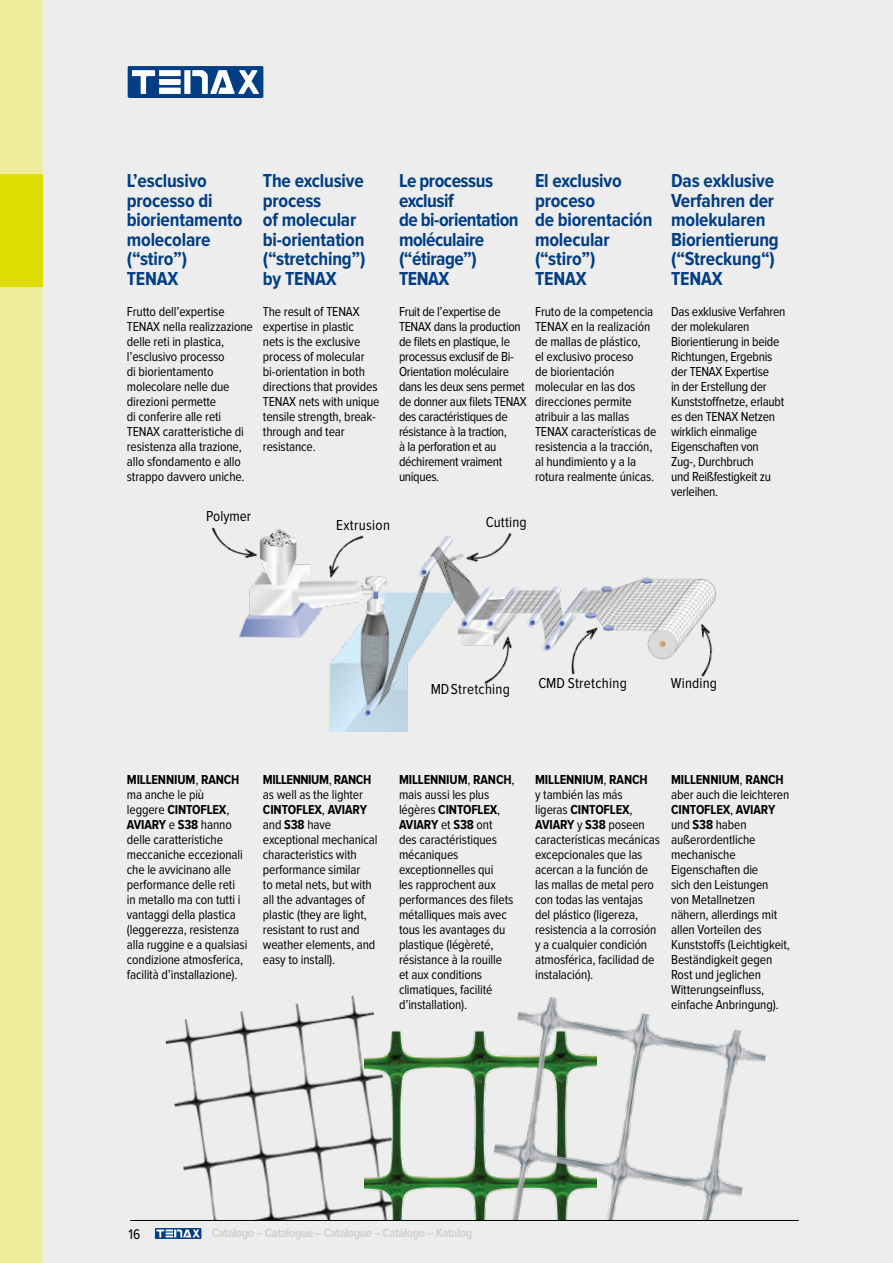
<style>
.page{position:relative;width:893px;height:1263px;background:#ededed}
.page>*{position:absolute;margin:0;border:0;box-sizing:border-box;transform-origin:0 0}
.t1{font:700 19.5px/19.5px "Proxima Nova Cond";letter-spacing:-.01em;color:#023e84}
.t2{font:15px "Proxima Nova Cond";letter-spacing:.02em;color:#000}
.t3{font:15px "Proxima Nova Cond";color:#000}
.t4{font:14.55px "Proxima Nova Cond";color:#000}
.t5{font:13.5px/15px "Proxima Nova Cond";letter-spacing:-.01em;color:#000}
.t6{font:700 12.75px "Proxima Nova Cond";letter-spacing:-.03em;color:#d2d2d2}
.s1{font-weight:700}
</style>
<div class="page">
<img style="left:165px;top:995px;width:209px;height:225px">
<img style="left:364px;top:1018px;width:110px;height:202px">
<img style="left:474px;top:997px;width:292px;height:223px">
<img style="left:127px;top:66px;width:137px;height:32px">
<hr style="left:130px;top:1220px;width:669px;height:1px;background:#000">
<div style="left:0;top:0;width:43px;height:1263px;background:#efed9b"></div>
<div style="left:0;top:174px;width:43px;height:112px;background:#dedc00"></div>
<img style="left:154px;top:1228px;width:48px;height:11px">
<img style="left:239px;top:529px;width:477px;height:202px">
<img style="left:211px;top:527px;width:54px;height:37px">
<img style="left:311px;top:531px;width:54px;height:48px">
<img style="left:462px;top:529px;width:52px;height:41px">
<img style="left:556px;top:626px;width:55px;height:53px">
<img style="left:463px;top:634px;width:56px;height:53px">
<img style="left:680px;top:622px;width:36px;height:57px">
<h1 class="t1" style="left:127px;top:172px;width:117px">L’esclusivo processo di biorientamento molecolare (“stiro”)<br>TENAX</h1>
<p class="t5" style="left:127px;top:304px;width:128px">Frutto dell’expertise<br>TENAX nella realizzazione delle reti in plastica, l’esclusivo processo<br>di biorientamento molecolare nelle due direzioni permette<br>di conferire alle reti<br>TENAX caratteristiche di resistenza alla trazione, allo sfondamento e allo strappo davvero uniche.</p>
<h1 class="t1" style="left:263px;top:172px;width:104px">The exclusive process<br>of molecular bi-orientation (“stretching”) by TENAX</h1>
<p class="t5" style="left:263px;top:304px;width:118px">The result of TENAX expertise in plastic<br>nets is the exclusive process of molecular bi-orientation in both directions that provides<br>TENAX nets with unique tensile strength, break&shy;through and tear resistance.</p>
<h1 class="t1" style="left:399px;top:172px;width:121px">Le processus exclusif<br>de bi-orientation moléculaire (“étirage”)<br>TENAX</h1>
<p class="t5" style="left:399px;top:304px;width:129px">Fruit de l’expertise de<br>TENAX dans la production de filets en plastique, le processus exclusif de Bi-<br>Orientation moléculaire dans les deux sens permet de donner aux filets TENAX des caractéristiques de résistance à la traction,<br>à la perforation et au déchirement vraiment uniques.</p>
<h1 class="t1" style="left:535px;top:172px;width:119px">El exclusivo proceso<br>de biorentación molecular (“stiro”)<br>TENAX</h1>
<p class="t5" style="left:535px;top:304px;width:123px">Fruto de la competencia<br>TENAX en la realización de mallas de plástico,<br>el exclusivo proceso<br>de biorientación molecular en las dos direcciones permite atribuir a las mallas<br>TENAX características de resistencia a la tracción, al hundimiento y a la rotura realmente únicas.</p>
<p class="t3" style="left:206px;top:508px;width:47px">Polymer</p>
<p class="t2" style="left:336px;top:517px;width:55px">Extrusion</p>
<p class="t2" style="left:486px;top:513px;width:43px">Cutting</p>
<h1 class="t1" style="left:671px;top:172px;width:109px">Das exklusive<br>Verfahren der molekularen<br>Biorientierung (“Streckung“)<br>TENAX</h1>
<p class="t5" style="left:671px;top:304px;width:116px">Das exklusive Verfahren der molekularen<br>Biorientierung in beide<br>Richtungen, Ergebnis der TENAX Expertise<br>in der Erstellung der<br>Kunststoffnetze, erlaubt es den TENAX Netzen wirklich einmalige<br>Eigenschaften von<br>Zug-, Durchbruch<br>und Reißfestigkeit zu verleihen.</p>
<p class="t2" style="left:431px;top:681px;width:81px">MD Stretching</p>
<p class="t2" style="left:538px;top:675px;width:90px">CMD Stretching</p>
<p class="t2" style="left:671px;top:675px;width:48px">Winding</p>
<p class="t5" style="left:127px;top:772px;width:122px"><span class="s1">MILLENNIUM</span>, <span class="s1">RANCH </span>ma anche le più<br>leggere <span class="s1">CINTOFLEX</span>,<br><span class="s1">AVIARY</span> e <span class="s1">S38</span> hanno delle caratteristiche meccaniche eccezionali che le avvicinano alle performance delle reti<br>in metallo ma con tutti i vantaggi della plastica (leggerezza, resistenza alla ruggine e a qualsiasi condizione atmosferica, facilità d’installazione).</p>
<p class="t5" style="left:263px;top:772px;width:116px"><span class="s1">MILLENNIUM</span>, <span class="s1">RANCH </span>as well as the lighter<br><span class="s1">CINTOFLEX</span>, <span class="s1">AVIARY </span>and <span class="s1">S38</span> have exceptional mechanical characteristics with performance similar<br>to metal nets, but with all the advantages of plastic (they are light, resistant to rust and weather elements, and easy to install).</p>
<p class="t5" style="left:399px;top:772px;width:117px"><span class="s1">MILLENNIUM</span>, <span class="s1">RANCH</span>, mais aussi les plus légères <span class="s1">CINTOFLEX</span>,<br><span class="s1">AVIARY</span> et <span class="s1">S38</span> ont<br>des caractéristiques mécaniques exceptionnelles qui<br>les rapprochent aux performances des filets métalliques mais avec tous les avantages du plastique (légèreté, résistance à la rouille et aux conditions climatiques, facilité d’installation).</p>
<p class="t5" style="left:535px;top:772px;width:126px"><span class="s1">MILLENNIUM</span>, <span class="s1">RANCH<br></span>y también las más<br>ligeras <span class="s1">CINTOFLEX</span>,<br><span class="s1">AVIARY</span> y <span class="s1">S38</span> poseen características mecánicas excepcionales que las acercan a la función de las mallas de metal pero con todas las ventajas del plástico (ligereza, resistencia a la corrosión y a cualquier condición atmosférica, facilidad de instalación).</p>
<p class="t5" style="left:671px;top:772px;width:120px"><span class="s1">MILLENNIUM</span>, <span class="s1">RANCH </span>aber auch die leichteren<br><span class="s1">CINTOFLEX</span>, <span class="s1">AVIARY </span>und <span class="s1">S38</span> haben außerordentliche mechanische<br>Eigenschaften die<br>sich den Leistungen<br>von Metallnetzen nähern, allerdings mit allen Vorteilen des<br>Kunststoffs (Leichtigkeit,<br>Beständigkeit gegen<br>Rost und jeglichen<br>Witterungseinfluss, einfache Anbringung).</p>
<p class="t4" style="left:129px;top:1226px;width:13px">16</p>
<p class="t6" style="left:212px;top:1227px;width:262px">Catalogo – Catalogue – Catalogue – Catálogo – Katalog</p>
</div>
